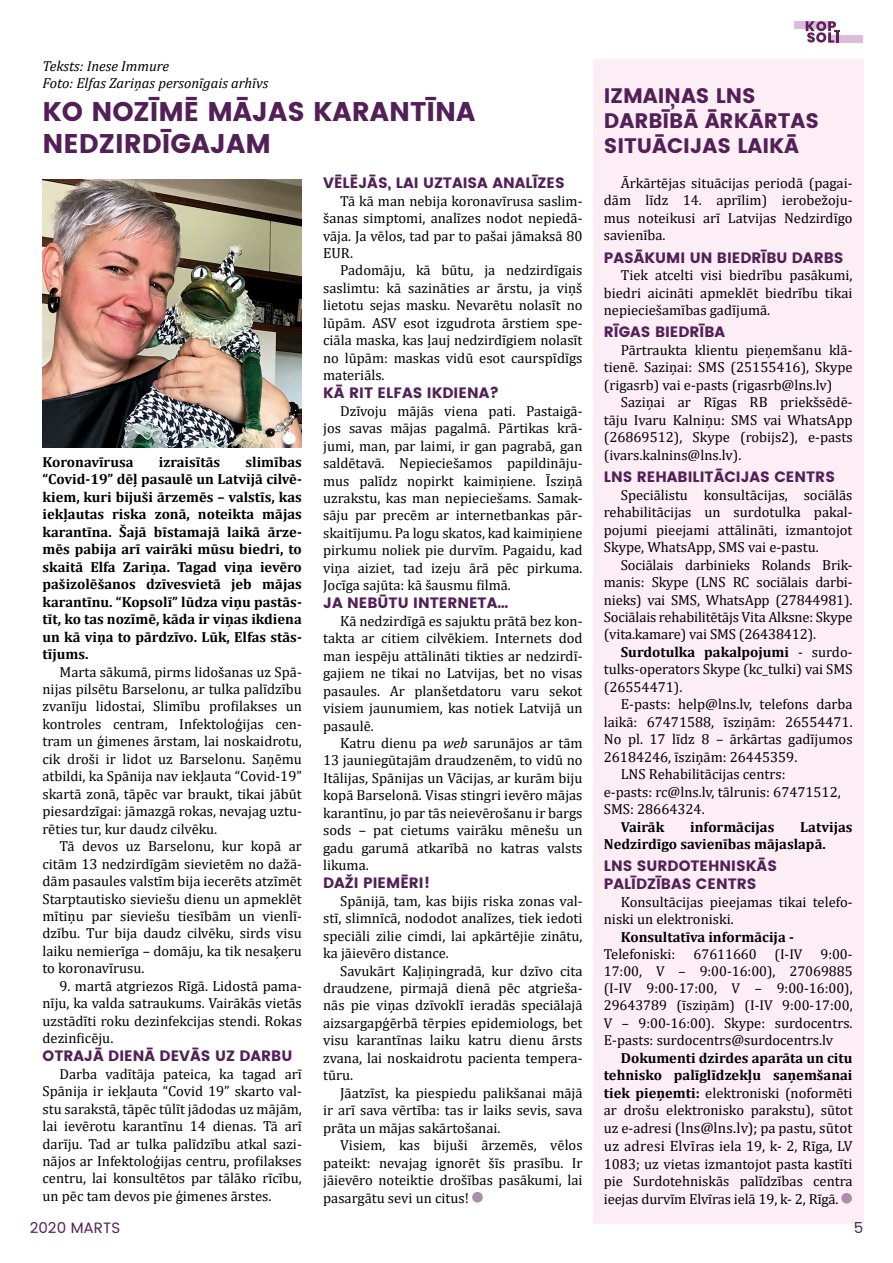
<style>
.page{position:relative;width:893px;height:1263px;background:#fff}
.page>*{position:absolute;margin:0;border:0;box-sizing:border-box;transform-origin:0 0}
.t1{font:700 27px/32.4px "Poppins";color:#522057}
.t2{font:700 21px/25.2px "Poppins";color:#522057}
.t3{font:700 15px/18px "Poppins";color:#522057}
.t4{font:15px "Cambria";letter-spacing:.015em;color:#000}
.t5{font:15px "Poppins";color:#522057}
.t6{font:14.55px/17.4px "Cambria";color:#000;text-align:justify}
.t7{font:700 14.55px/17.4px "Cambria";color:#000;text-align:justify}
.t8{font:italic 14.55px/17.4px "Cambria";color:#000}
.t9{font:14.25px/17.1px "Cambria";color:#000;text-align:justify}
.s1{font-style:italic}
.s2{font-weight:700}
.s3{font-size:14.25px}
.s4{font-weight:400}
.s5{font-size:14.55px}
.s6{font-size:15px}
</style>
<div class="page">
<div style="left:593px;top:60px;width:270px;height:1164px;background:#fdeef6"></div>
<div style="left:472px;top:1192px;width:11px;height:10px;background:#ac8da9;border-radius:50%"></div>
<div style="left:841px;top:1193px;width:11px;height:10px;background:#ac8da9;border-radius:50%"></div>
<img style="left:43px;top:179px;width:259px;height:268px">
<div style="left:795px;top:21px;width:36px;height:8px;background:#ddbcdb"></div>
<div style="left:828px;top:35px;width:35px;height:8px;background:#ddbcdb"></div>
<svg style="left:806px;top:21px;width:34px;height:22px"></svg>
<p class="t8" style="left:43px;top:57px;width:227px">Teksts: Inese Immure<br>Foto: Elfas Zariņas personīgais arhīvs</p>
<h1 class="t1" style="left:43px;top:95px;width:434px">KO NOZĪMĒ MĀJAS KARANTĪNA<br>NEDZIRDĪGAJAM</h1>
<p class="t7" style="left:43px;top:453px;width:261px;text-indent:203px">slimības “Covid-19” dēļ pasaulē un Latvijā cilvē&shy;kiem, kuri bijuši ārzemēs – valstīs, kas iekļautas riska zonā, noteikta mājas karantīna. Šajā bīstamajā laikā ārze&shy;mēs pabija arī vairāki mūsu biedri, to skaitā Elfa Zariņa. Tagad viņa ievēro pašizolēšanos dzīvesvietā jeb mājas karantīnu. “Kopsolī” lūdza viņu pastās&shy;tīt, ko tas nozīmē, kāda ir viņas ikdiena un kā viņa to pārdzīvo. Lūk, Elfas stās&shy;tījums.</p>
<p class="t6" style="left:43px;top:663px;width:261px;text-indent:17px">Marta sākumā, pirms lidošanas uz Spā&shy;nijas pilsētu Barselonu, ar tulka palīdzību zvanīju lidostai, Slimību profilakses un kontroles centram, Infektoloģijas cen&shy;tram un ģimenes ārstam, lai noskaidrotu, cik droši ir lidot uz Barselonu. Saņēmu atbildi, ka Spānija nav iekļauta “Covid-19” skartā zonā, tāpēc var braukt, tikai jābūt piesardzīgai: jāmazgā rokas, nevajag uztu&shy;rēties tur, kur daudz cilvēku.</p>
<p class="t6" style="left:43px;top:837px;width:261px;text-indent:17px">Tā devos uz Barselonu, kur kopā ar citām 13 nedzirdīgām sievietēm no dažā&shy;dām pasaules valstīm bija iecerēts atzīmēt Starptautisko sieviešu dienu un apmeklēt mītiņu par sieviešu tiesībām un vienlī&shy;dzību. Tur bija daudz cilvēku, sirds visu laiku nemierīga – domāju, ka tik nesaķeru to koronavīrusu.</p>
<p class="t6" style="left:43px;top:977px;width:261px;text-indent:17px">9. martā atgriezos Rīgā. Lidostā pama&shy;nīju, ka valda satraukums. Vairākās vietās uzstādīti roku dezinfekcijas stendi. Rokas dezinficēju.</p>
<p class="t3" style="left:43px;top:1047px;width:251px">OTRAJĀ DIENĀ DEVĀS UZ DARBU</p>
<p class="t6" style="left:43px;top:1065px;width:261px;text-indent:17px">Darba vadītāja pateica, ka tagad arī Spānija ir iekļauta “Covid 19” skarto val&shy;stu sarakstā, tāpēc tūlīt jādodas uz mājām, lai ievērotu karantīnu 14 dienas. Tā arī darīju. Tad ar tulka palīdzību atkal sazi&shy;nājos ar Infektoloģijas centru, profilakses centru, lai konsultētos par tālāko rīcību, un pēc tam devos pie ģimenes ārstes.</p>
<p class="t7" style="left:43px;top:453px;width:92px">Koronavīrusa</p>
<p class="t7" style="left:159px;top:453px;width:63px">izraisītās</p>
<p class="t3" style="left:323px;top:174px;width:243px">VĒLĒJĀS, LAI UZTAISA ANALĪZES</p>
<p class="t6" style="left:323px;top:192px;width:261px;text-indent:17px">Tā kā man nebija koronavīrusa saslim&shy;šanas simptomi, analīzes nodot nepiedā&shy;vāja. Ja vēlos, tad par to pašai jāmaksā 80<br>EUR.</p>
<p class="t6" style="left:323px;top:262px;width:261px;text-indent:17px">Padomāju, kā būtu, ja nedzirdīgais saslimtu: kā sazināties ar ārstu, ja viņš lietotu sejas masku. Nevarētu nolasīt no lūpām. ASV esot izgudrota ārstiem spe&shy;ciāla maska, kas ļauj nedzirdīgiem nolasīt no lūpām: maskas vidū esot caurspīdīgs materiāls.</p>
<p class="t3" style="left:323px;top:384px;width:177px">KĀ RIT ELFAS IKDIENA?</p>
<p class="t6" style="left:323px;top:402px;width:261px;text-indent:17px">Dzīvoju mājās viena pati. Pastaigā&shy;jos savas mājas pagalmā. Pārtikas krā&shy;jumi, man, par laimi, ir gan pagrabā, gan saldētavā. Nepieciešamos papildināju&shy;mus palīdz nopirkt kaimiņiene. Īsziņā uzrakstu, kas man nepieciešams. Samak&shy;sāju par precēm ar internetbankas pār&shy;skaitījumu. Pa logu skatos, kad kaimiņiene pirkumu noliek pie durvīm. Pagaidu, kad viņa aiziet, tad izeju ārā pēc pirkuma.<br>Jocīga sajūta: kā šausmu filmā.</p>
<p class="t3" style="left:323px;top:594px;width:187px">JA NEBŪTU INTERNETA…</p>
<p class="t6" style="left:323px;top:612px;width:261px;text-indent:17px">Kā nedzirdīgā es sajuktu prātā bez kon&shy;takta ar citiem cilvēkiem. Internets dod man iespēju attālināti tikties ar nedzirdī&shy;gajiem ne tikai no Latvijas, bet no visas pasaules. Ar planšetdatoru varu sekot visiem jaunumiem, kas notiek Latvijā un pasaulē.</p>
<p class="t6" style="left:323px;top:734px;width:261px;text-indent:17px">Katru dienu pa <span class="s1">web</span> sarunājos ar tām 13 jauniegūtajām draudzenēm, to vidū no Itālijas, Spānijas un Vācijas, ar kurām biju kopā Barselonā. Visas stingri ievēro mājas karantīnu, jo par tās neievērošanu ir bargs sods – pat cietums vairāku mēnešu un gadu garumā atkarībā no katras valsts likuma.</p>
<p class="t3" style="left:323px;top:874px;width:108px">DAŽI PIEMĒRI!</p>
<p class="t6" style="left:323px;top:892px;width:261px;text-indent:17px">Spānijā, tam, kas bijis riska zonas val&shy;stī, slimnīcā, nododot analīzes, tiek iedoti speciāli zilie cimdi, lai apkārtējie zinātu, ka jāievēro distance.</p>
<p class="t6" style="left:323px;top:962px;width:261px;text-indent:17px">Savukārt Kaļiņingradā, kur dzīvo cita draudzene, pirmajā dienā pēc atgrieša&shy;nās pie viņas dzīvoklī ieradās speciālajā aizsargapģērbā tērpies epidemiologs, bet visu karantīnas laiku katru dienu ārsts zvana, lai noskaidrotu pacienta tempera&shy;tūru.</p>
<p class="t6" style="left:323px;top:1084px;width:261px;text-indent:17px">Jāatzīst, ka piespiedu palikšanai mājā ir arī sava vērtība: tas ir laiks sevis, sava prāta un mājas sakārtošanai.</p>
<p class="t6" style="left:323px;top:1136px;width:261px;text-indent:17px">Visiem, kas bijuši ārzemēs, vēlos pateikt: nevajag ignorēt šīs prasību. Ir jāievēro noteiktie drošības pasākumi, lai pasargātu sevi un citus!</p>
<h2 class="t2" style="left:604px;top:83px;width:217px">IZMAIŅAS LNS<br>DARBĪBĀ ĀRKĀRTAS<br>SITUĀCIJAS LAIKĀ</h2>
<p class="t6" style="left:604px;top:174px;width:250px;text-indent:17px">Ārkārtējas situācijas periodā (pagai&shy;dām līdz 14. aprīlim) ierobežoju&shy;mus noteikusi arī Latvijas Nedzirdīgo savienība.</p>
<p class="t3" style="left:604px;top:248px;width:241px">PASĀKUMI UN BIEDRĪBU DARBS</p>
<p class="t6" style="left:604px;top:266px;width:250px;text-indent:17px">Tiek atcelti visi biedrību pasākumi, biedri aicināti apmeklēt biedrību tikai nepieciešamības gadījumā.</p>
<p class="t3" style="left:604px;top:323px;width:123px">RĪGAS BIEDRĪBA</p>
<p class="t6" style="left:604px;top:341px;width:250px;text-indent:17px">Pārtraukta klientu pieņemšanu klā&shy;tienē. Saziņai: SMS (25155416), Skype (rigasrb) vai e-pasts (rigasrb@lns.lv)</p>
<p class="t6" style="left:604px;top:393px;width:250px;text-indent:17px">Saziņai ar Rīgas RB priekšsēdē&shy;tāju Ivaru Kalniņu: SMS vai WhatsApp (26869512), Skype (robijs2), e-pasts (ivars.kalnins@lns.lv).</p>
<p class="t3" style="left:604px;top:468px;width:233px">LNS REHABILITĀCIJAS CENTRS</p>
<p class="t6" style="left:604px;top:486px;width:250px;text-indent:17px">Speciālistu konsultācijas, sociālās rehabilitācijas un surdotulka pakal&shy;pojumi pieejami attālināti, izmantojot Skype, WhatsApp, SMS vai e-pastu.</p>
<p class="t6" style="left:604px;top:556px;width:250px;text-indent:17px">Sociālais darbinieks Rolands Brik&shy;manis: Skype (LNS RC sociālais darbi&shy;nieks) vai SMS, WhatsApp (27844981).<br>Sociālais rehabilitētājs Vita Alksne: Skype (vita.kamare) vai SMS (26438412).</p>
<p class="t6" style="left:604px;top:643px;width:250px;text-indent:17px"><span class="s2">Surdotulka pakalpojumi</span> - surdo&shy;tulks-operators Skype (kc_tulki) vai SMS (26554471).</p>
<p class="t6" style="left:621px;top:695px;width:233px">E-pasts: help@lns.lv, telefons darba</p>
<p class="t6" style="left:604px;top:713px;width:250px">laikā: 67471588, īsziņām: 26554471.</p>
<p class="t6" style="left:604px;top:730px;width:250px">No pl. 17 līdz 8 – ārkārtas gadījumos</p>
<p class="t6" style="left:604px;top:748px;width:195px">26184246, īsziņām: 26445359.</p>
<p class="t6" style="left:621px;top:765px;width:166px">LNS Rehabilitācijas centrs:</p>
<p class="t6" style="left:604px;top:783px;width:238px">e-pasts: rc@lns.lv, tālrunis: 67471512,</p>
<p class="t6" style="left:604px;top:800px;width:102px">SMS: 28664324.</p>
<p class="t7" style="left:621px;top:817px;width:45px">Vairāk</p>
<p class="t7" style="left:690px;top:817px;width:86px">informācijas</p>
<p class="t7" style="left:604px;top:817px;width:250px;text-indent:196px">Latvijas<br>Nedzirdīgo savienības mājaslapā.</p>
<p class="t3" style="left:604px;top:857px;width:175px">LNS SURDOTEHNISKĀS<br>PALĪDZĪBAS CENTRS</p>
<p class="t6" style="left:604px;top:893px;width:250px;text-indent:17px">Konsultācijas pieejamas tikai telefo&shy;niski un elektroniski.</p>
<p class="t7" style="left:621px;top:927px;width:175px">Konsultatīva informācija -</p>
<p class="t6" style="left:604px;top:945px;width:73px">Telefoniski:</p>
<p class="t9" style="left:693px;top:945px;width:65px">67611660</p>
<p class="t9" style="left:774px;top:945px;width:30px">(I-IV</p>
<p class="t9" style="left:604px;top:945px;width:250px;text-indent:217px">9:00- 17:00, V – 9:00-16:00), 27069885 (I-IV 9:00-17:00, V – 9:00-16:00), 29643789 (īsziņām) (I-IV 9:00-17:00,</p>
<p class="t6" style="left:604px;top:1014px;width:250px"><span class="s3">V – 9:00-16:00)</span>. Skype: surdocentrs.<br>E-pasts: surdocentrs@surdocentrs.lv</p>
<p class="t7" style="left:604px;top:1048px;width:250px;text-indent:17px">Dokumenti dzirdes aparāta un citu tehnisko palīglīdzekļu saņemšanai tiek pieņemti: <span class="s4">elektroniski (noformēti ar drošu elektronisko parakstu), sūtot</span></p>
<p class="t4" style="left:604px;top:1119px;width:250px"><span class="s5">uz e-adresi</span> (lns@lns.lv); <span class="s5">pa pastu</span>, sūtot</p>
<p class="t6" style="left:604px;top:1137px;width:250px"><span class="s6">uz adresi Elvī</span>ras iela 19, k- 2, Rīga, LV 1083; uz vietas izmantojot pasta kastīti pie Surdotehniskās palīdzības centra ieejas durvīm Elvīras ielā 19, k- 2, Rīgā.</p>
<p class="t5" style="left:30px;top:1217px;width:92px">2020 MARTS</p>
<p class="t5" style="left:854px;top:1217px;width:11px">5</p>
</div>
